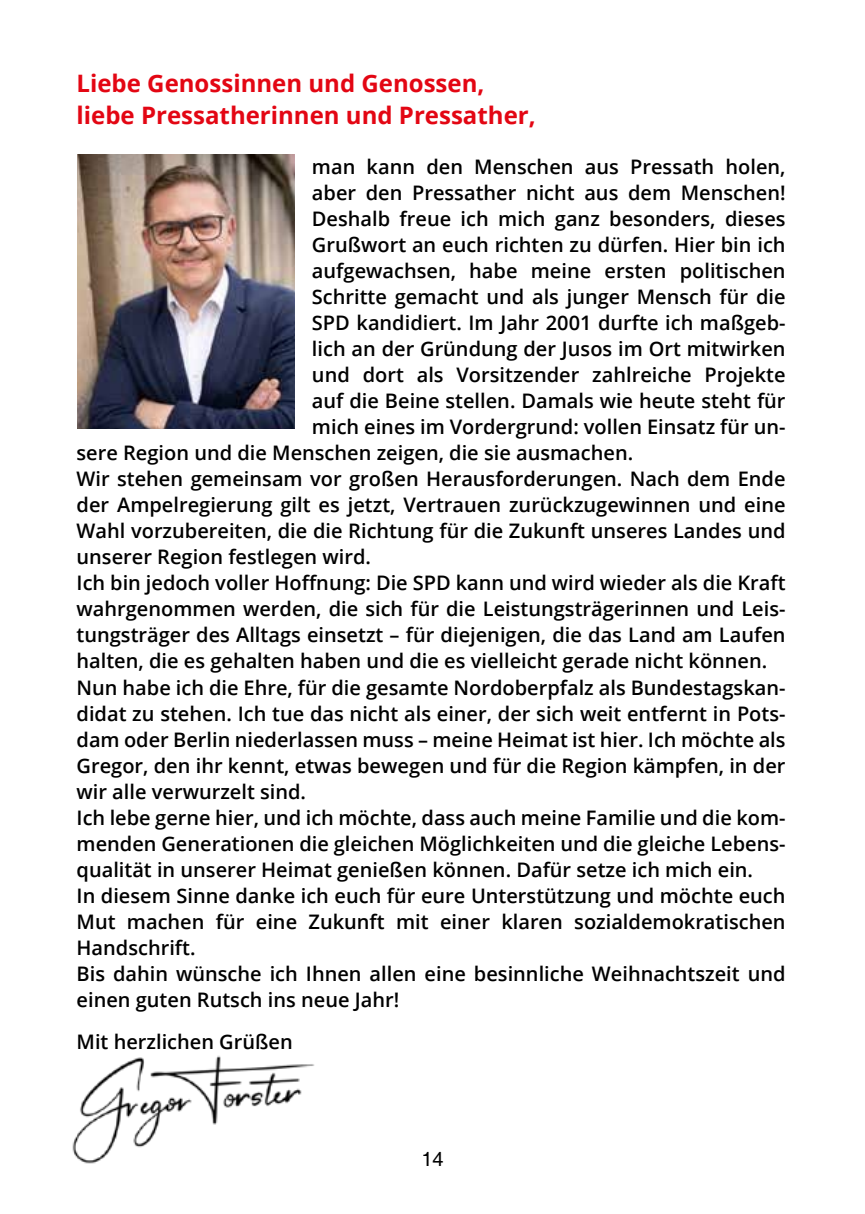
<style>
.page{position:relative;width:865px;height:1214px;background:#fff}
.page>*{position:absolute;margin:0;border:0;box-sizing:border-box;transform-origin:0 0}
.t1{font:700 24px/32px "Open Sans";color:#e30613}
.t2{font:600 20px "Open Sans";color:#000}
.t3{font:20px "Helvetica";color:#000}
</style>
<div class="page">
<img style="left:77px;top:154px;width:218px;height:274px">
<img style="left:72px;top:1055px;width:243px;height:109px">
<p class="t1" style="left:77px;top:67px;width:460px">Liebe Genossinnen und Genossen, liebe Pressatherinnen und Pressather,</p>
<p class="t2" style="left:312px;top:153px;width:475px">man kann den Menschen aus Pressath holen,</p>
<p class="t2" style="left:312px;top:179px;width:475px">aber den Pressather nicht aus dem Menschen!</p>
<p class="t2" style="left:312px;top:205px;width:475px">Deshalb freue ich mich ganz besonders, dieses</p>
<p class="t2" style="left:312px;top:231px;width:475px">Grußwort an euch richten zu dürfen. Hier bin ich</p>
<p class="t2" style="left:312px;top:257px;width:475px">aufgewachsen, habe meine ersten politischen</p>
<p class="t2" style="left:312px;top:283px;width:475px">Schritte gemacht und als junger Mensch für die</p>
<p class="t2" style="left:312px;top:309px;width:475px">SPD kandidiert. Im Jahr 2001 durfte ich maßgeb-</p>
<p class="t2" style="left:312px;top:335px;width:475px">lich an der Gründung der Jusos im Ort mitwirken</p>
<p class="t2" style="left:312px;top:361px;width:475px">und dort als Vorsitzender zahlreiche Projekte</p>
<p class="t2" style="left:312px;top:387px;width:475px">auf die Beine stellen. Damals wie heute steht für</p>
<p class="t2" style="left:312px;top:413px;width:475px">mich eines im Vordergrund: vollen Einsatz für un-</p>
<p class="t2" style="left:77px;top:439px;width:558px">sere Region und die Menschen zeigen, die sie ausmachen.</p>
<p class="t2" style="left:77px;top:465px;width:710px">Wir stehen gemeinsam vor großen Herausforderungen. Nach dem Ende</p>
<p class="t2" style="left:77px;top:491px;width:710px">der Ampelregierung gilt es jetzt, Vertrauen zurückzugewinnen und eine</p>
<p class="t2" style="left:77px;top:517px;width:710px">Wahl vorzubereiten, die die Richtung für die Zukunft unseres Landes und</p>
<p class="t2" style="left:77px;top:543px;width:296px">unserer Region festlegen wird.</p>
<p class="t2" style="left:77px;top:569px;width:710px">Ich bin jedoch voller Hoffnung: Die SPD kann und wird wieder als die Kraft</p>
<p class="t2" style="left:77px;top:595px;width:710px">wahrgenommen werden, die sich für die Leistungsträgerinnen und Leis-</p>
<p class="t2" style="left:77px;top:621px;width:710px">tungsträger des Alltags einsetzt – für diejenigen, die das Land am Laufen</p>
<p class="t2" style="left:77px;top:647px;width:692px">halten, die es gehalten haben und die es vielleicht gerade nicht können.</p>
<p class="t2" style="left:77px;top:673px;width:710px">Nun habe ich die Ehre, für die gesamte Nordoberpfalz als Bundestagskan-</p>
<p class="t2" style="left:77px;top:699px;width:710px">didat zu stehen. Ich tue das nicht als einer, der sich weit entfernt in Pots-</p>
<p class="t2" style="left:77px;top:725px;width:710px">dam oder Berlin niederlassen muss – meine Heimat ist hier. Ich möchte als</p>
<p class="t2" style="left:77px;top:751px;width:710px">Gregor, den ihr kennt, etwas bewegen und für die Region kämpfen, in der</p>
<p class="t2" style="left:77px;top:777px;width:231px">wir alle verwurzelt sind.</p>
<p class="t2" style="left:77px;top:803px;width:710px">Ich lebe gerne hier, und ich möchte, dass auch meine Familie und die kom-</p>
<p class="t2" style="left:77px;top:829px;width:710px">menden Generationen die gleichen Möglichkeiten und die gleiche Lebens-</p>
<p class="t2" style="left:77px;top:855px;width:678px">qualität in unserer Heimat genießen können. Dafür setze ich mich ein.</p>
<p class="t2" style="left:77px;top:881px;width:710px">In diesem Sinne danke ich euch für eure Unterstützung und möchte euch</p>
<p class="t2" style="left:77px;top:907px;width:710px">Mut machen für eine Zukunft mit einer klaren sozialdemokratischen</p>
<p class="t2" style="left:77px;top:933px;width:120px">Handschrift.</p>
<p class="t2" style="left:77px;top:959px;width:710px">Bis dahin wünsche ich Ihnen allen eine besinnliche Weihnachtszeit und</p>
<p class="t2" style="left:77px;top:985px;width:324px">einen guten Rutsch ins neue Jahr!</p>
<p class="t2" style="left:77px;top:1027px;width:218px">Mit herzlichen Grüßen</p>
<p class="t3" style="left:421px;top:1147px;width:24px">14</p>
</div>
